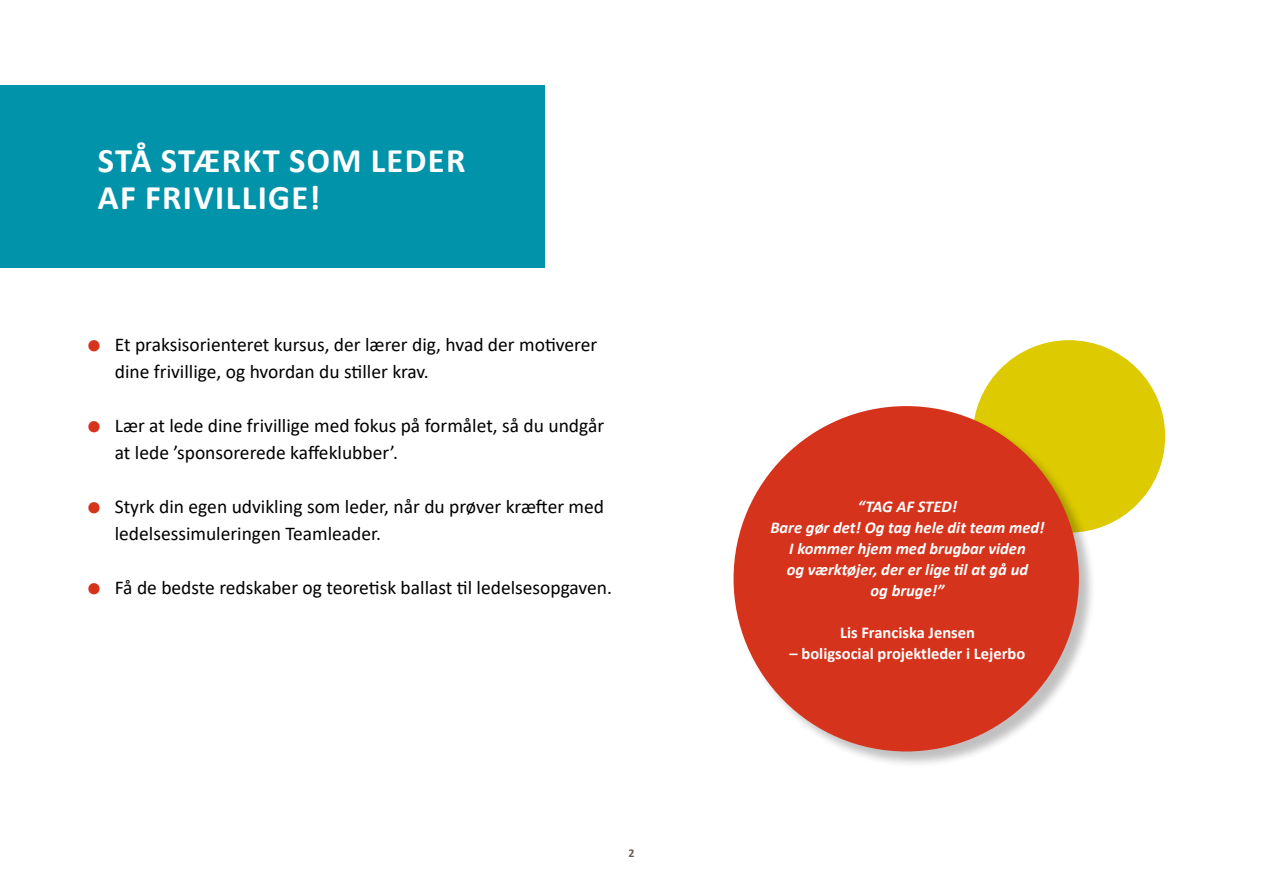
<style>
.page{position:relative;width:1263px;height:893px;background:#fff}
.page>*{position:absolute;margin:0;border:0;box-sizing:border-box;transform-origin:0 0}
.t1{font:700 34.5px/37.5px "Calibri";letter-spacing:.04em;color:#fff}
.t2{font:19.5px/27px "Calibri";color:#000}
.t3{font:italic 700 16.5px/21px "Calibri";color:#fff;text-align:center}
.t4{font:700 16.5px "Calibri";color:#fff}
.t5{font:700 12px "Calibri";color:#6a5b57}
.s1{font-size:36px;color:#d6331c}
</style>
<div class="page">
<div style="left:973px;top:340px;width:192px;height:193px;background:#ddca00;border-radius:50%"></div>
<div style="left:734px;top:407px;width:362px;height:362px;background:#000;opacity:.25"></div>
<div style="left:733px;top:406px;width:346px;height:345px;background:#d6331c;border-radius:50%"></div>
<div style="left:0;top:85px;width:544px;height:183px;background:#0093a9"></div>
<h1 class="t1" style="left:98px;top:141px;width:369px">STÅ STÆRKT SOM LEDER<br>AF FRIVILLIGE!</h1>
<p class="t2" style="left:115px;top:331px;width:484px;text-indent:-30px"><span class="s1">•</span> Et praksisorienteret kursus, der lærer dig, hvad der motiverer dine frivillige, og hvordan du stiller krav.</p>
<p class="t2" style="left:115px;top:412px;width:491px;text-indent:-30px"><span class="s1">•</span> Lær at lede dine frivillige med fokus på formålet, så du undgår at lede ’sponsorerede kaffeklubber’.</p>
<p class="t2" style="left:115px;top:493px;width:491px;text-indent:-30px"><span class="s1">•</span> Styrk din egen udvikling som leder, når du prøver kræfter med ledelsessimuleringen Teamleader.</p>
<p class="t2" style="left:85px;top:574px;width:528px"><span class="s1">•</span> Få de bedste redskaber og teoretisk ballast til ledelsesopgaven.</p>
<p class="t5" style="left:628px;top:845px;width:8px">2</p>
<p class="t3" style="left:770px;top:495px;width:276px">“TAG AF STED!<br>Bare gør det! Og tag hele dit team med!<br>I kommer hjem med brugbar viden<br>og værktøjer, der er lige til at gå ud<br>og bruge!”</p>
<p class="t4" style="left:840px;top:621px;width:136px">Lis Franciska Jensen</p>
<p class="t4" style="left:790px;top:642px;width:237px">– boligsocial projektleder i Lejerbo</p>
</div>
